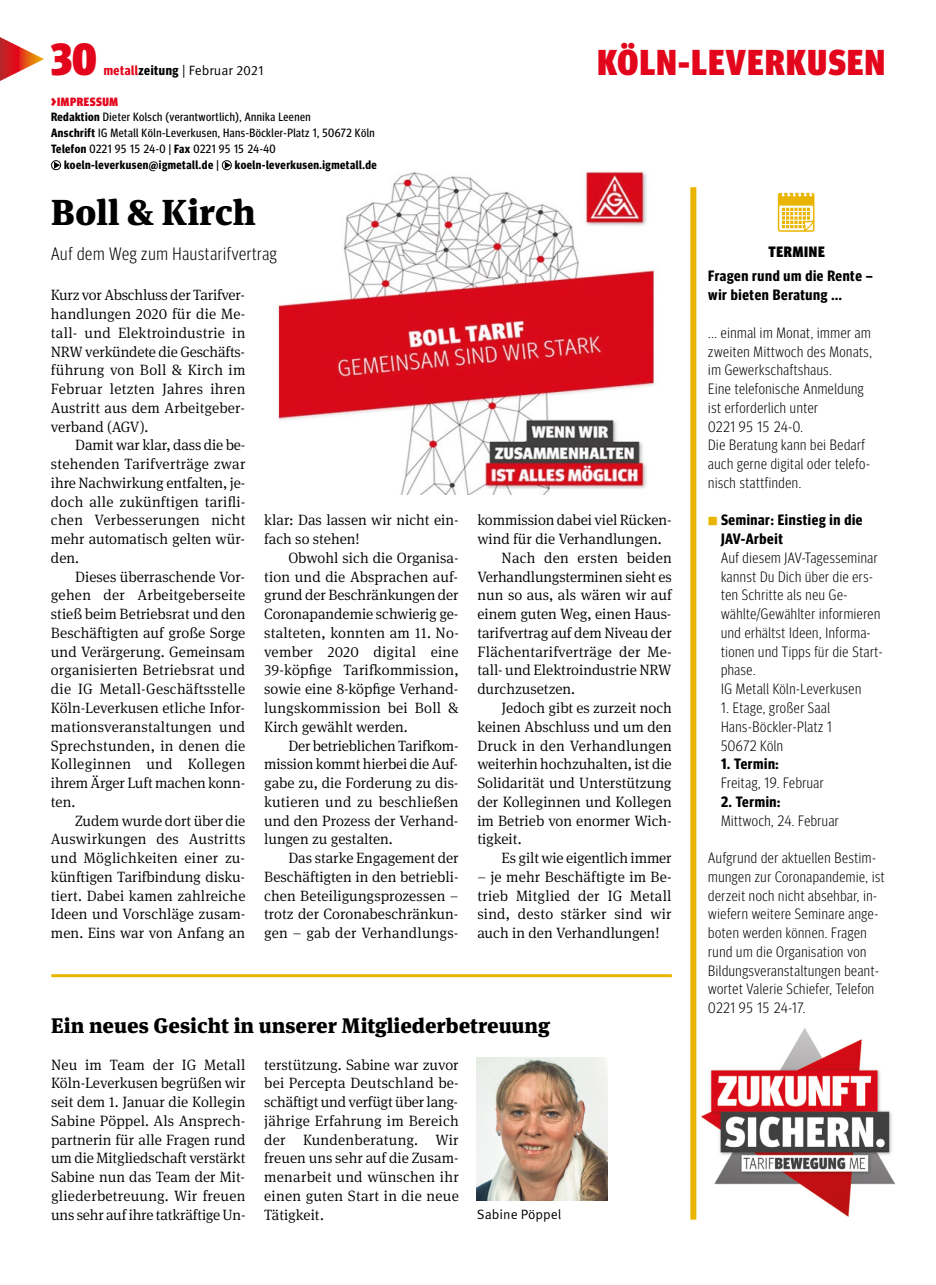
<style>
.page{position:relative;width:936px;height:1285px;background:#fff}
.page>*{position:absolute;margin:0;border:0;box-sizing:border-box;transform-origin:0 0}
.t1{font:900 condensed 45px "Meta Head IGM";color:#e3051b}
.t2{font:900 condensed 36px "Meta Head IGM";letter-spacing:.04em;color:#e3051b}
.t3{font:900 36px "Meta Serif IGM";color:#000}
.t4{font:900 21px "Meta Serif IGM";color:#000}
.t5{font:300 condensed 18px "Meta Head IGM";letter-spacing:.04em;color:#000}
.t6{font:300 15px/18.8px "Meta Serif IGM";color:#000;text-align:justify}
.t7{font:300 condensed 15px/18.8px "Meta Head IGM";letter-spacing:.04em;color:#000}
.t8{font:700 15px/18.8px "Meta Headline Cond OT";letter-spacing:.04em;color:#000}
.t9{font:900 condensed 15px "Meta Head IGM";letter-spacing:.05em;color:#000}
.t10{font:13.5px "Meta IGM";color:#000}
.t11{font:12px "Meta Headline Cond OT";letter-spacing:.04em;color:#000}
.t12{font:700 12px "Meta Headline Cond OT";letter-spacing:.04em;color:#000}
.t13{font:900 condensed 12px "Meta Head IGM";letter-spacing:.05em;color:#e3051b}
.s1{font-family:"Meta Headline Cond OT";font-weight:700;color:#e3051b}
.s2{font-family:"Meta Headline Cond OT";font-weight:700}
.s3{font-size:15px}
.s4{font-weight:700}
.s5{font-weight:400}
.s6{font-family:"Meta IGM";font-size:11.25px;color:#eab500}
</style>
<div class="page">
<img style="left:278px;top:171px;width:378px;height:323px">
<svg style="left:0;top:37px;width:44px;height:44px"></svg>
<svg style="left:51px;top:160px;width:10px;height:10px"></svg>
<svg style="left:222px;top:160px;width:10px;height:10px"></svg>
<div style="left:690px;top:187px;width:6px;height:1032px;background:#eab500"></div>
<svg style="left:777px;top:192px;width:37px;height:40px"></svg>
<hr style="left:51px;top:974px;width:620px;height:3px;background:#eab500">
<img style="left:702px;top:1028px;width:192px;height:188px">
<img style="left:477px;top:1057px;width:130px;height:143px">
<h1 class="t1" style="left:51px;top:23px;width:47px">30</h1>
<p class="t10" style="left:104px;top:60px;width:161px"><span class="s1">metall</span><span class="s2">zeitung</span> | Februar 2021</p>
<p class="t13" style="left:51px;top:92px;width:68px"><span class="s3">&gt;</span>IMPRESSUM</p>
<p class="t11" style="left:51px;top:110px;width:261px"><span class="s4">Redaktion</span> Dieter Kolsch (verantwortlich), Annika Leenen</p>
<p class="t11" style="left:51px;top:126px;width:325px"><span class="s4">Anschrift</span> IG Metall Köln-Leverkusen, Hans-Böckler-Platz 1, 50672 Köln</p>
<p class="t11" style="left:51px;top:141px;width:226px"><span class="s4">Telefon</span> 0221 95 15 24-0 | <span class="s4">Fax</span> 0221 95 15 24-40</p>
<p class="t12" style="left:64px;top:157px;width:156px">koeln-leverkusen@igmetall.de <span class="s5">|</span></p>
<p class="t12" style="left:235px;top:157px;width:143px">koeln-leverkusen.igmetall.de</p>
<h2 class="t3" style="left:51px;top:182px;width:206px">Boll &amp; Kirch</h2>
<p class="t5" style="left:51px;top:240px;width:227px">Auf dem Weg zum Haustarifvertrag</p>
<p class="t6" style="left:51px;top:285px;width:196px">Kurz vor Abschluss der Tarifver&shy;handlungen 2020 für die Me&shy;tall- und Elektroindustrie in NRW verkündete die Geschäfts&shy;führung von Boll &amp; Kirch im Februar letzten Jahres ihren Austritt aus dem Arbeitgeber&shy;verband (AGV).</p>
<p class="t6" style="left:51px;top:435px;width:196px;text-indent:24px">Damit war klar, dass die be&shy;stehenden Tarifverträge zwar ihre Nachwirkung entfalten, je&shy;doch alle zukünftigen tarifli&shy;chen Verbesserungen nicht mehr automatisch gelten wür&shy;den.</p>
<p class="t6" style="left:51px;top:566px;width:196px;text-indent:24px">Dieses überraschende Vor&shy;gehen der Arbeitgeberseite stieß beim Betriebsrat und den Beschäftigten auf große Sorge und Verärgerung. Gemeinsam organisierten Betriebsrat und die IG Metall-Geschäftsstelle Köln-Leverkusen etliche Infor&shy;mationsveranstaltungen und Sprechstunden, in denen die Kolleginnen und Kollegen ihrem Ärger Luft machen konn&shy;ten.</p>
<p class="t6" style="left:51px;top:810px;width:196px;text-indent:24px">Zudem wurde dort über die Auswirkungen des Austritts und Möglichkeiten einer zu&shy;künftigen Tarifbindung disku&shy;tiert. Dabei kamen zahlreiche Ideen und Vorschläge zusam&shy;men. Eins war von Anfang an</p>
<p class="t6" style="left:264px;top:510px;width:196px">klar: Das lassen wir nicht ein&shy;fach so stehen!</p>
<p class="t6" style="left:264px;top:547px;width:196px;text-indent:24px">Obwohl sich die Organisa&shy;tion und die Absprachen auf&shy;grund der Beschränkungen der Coronapandemie schwierig ge&shy;stalteten, konnten am 11. No&shy;vember 2020 digital eine 39-köpfige Tarifkommission, sowie eine 8-köpfige Verhand&shy;lungskommission bei Boll &amp; Kirch gewählt werden.</p>
<p class="t6" style="left:264px;top:735px;width:196px;text-indent:24px">Der betrieblichen Tarifkom&shy;mission kommt hierbei die Auf&shy;gabe zu, die Forderung zu dis&shy;kutieren und zu beschließen und den Prozess der Verhand&shy;lungen zu gestalten.</p>
<p class="t6" style="left:264px;top:847px;width:196px;text-indent:24px">Das starke Engagement der Beschäftigten in den betriebli&shy;chen Beteiligungsprozessen – trotz der Coronabeschränkun&shy;gen – gab der Verhandlungs-</p>
<h2 class="t2" style="left:597px;top:34px;width:289px">KÖLN-LEVERKUSEN</h2>
<p class="t6" style="left:477px;top:510px;width:196px">kommission dabei viel Rücken-</p>
<p class="t6" style="left:477px;top:528px;width:186px">wind für die Verhandlungen.</p>
<p class="t6" style="left:501px;top:547px;width:172px">Nach den ersten beiden</p>
<p class="t6" style="left:477px;top:566px;width:196px">Verhandlungsterminen sieht es</p>
<p class="t6" style="left:477px;top:585px;width:196px">nun so aus, als wären wir auf</p>
<p class="t6" style="left:477px;top:603px;width:196px">einem guten Weg, einen Haus-</p>
<p class="t6" style="left:477px;top:622px;width:196px">tarifvertrag auf dem Niveau der</p>
<p class="t6" style="left:477px;top:641px;width:196px">Flächentarifverträge der Me-</p>
<p class="t6" style="left:477px;top:660px;width:196px">tall- und Elektroindustrie NRW</p>
<p class="t6" style="left:477px;top:678px;width:99px">durchzusetzen.</p>
<p class="t6" style="left:501px;top:697px;width:172px">Jedoch gibt es zurzeit noch</p>
<p class="t6" style="left:477px;top:716px;width:196px">keinen Abschluss und um den</p>
<p class="t6" style="left:477px;top:735px;width:196px">Druck in den Verhandlungen</p>
<p class="t6" style="left:477px;top:753px;width:196px">weiterhin hochzuhalten, ist die</p>
<p class="t6" style="left:477px;top:772px;width:196px">Solidarität und Unterstützung</p>
<p class="t6" style="left:477px;top:791px;width:196px">der Kolleginnen und Kollegen</p>
<p class="t6" style="left:477px;top:810px;width:196px">im Betrieb von enormer Wich-</p>
<p class="t6" style="left:477px;top:828px;width:46px">tigkeit.</p>
<p class="t6" style="left:501px;top:847px;width:171px">Es gilt wie eigentlich immer</p>
<p class="t6" style="left:477px;top:866px;width:196px">– je mehr Beschäftigte im Be&shy;trieb Mitglied der IG Metall sind, desto stärker sind wir auch in den Verhandlungen!</p>
<p class="t9" style="left:768px;top:239px;width:58px">TERMINE</p>
<p class="t8" style="left:708px;top:266px;width:166px">Fragen rund um die Rente – wir bieten Beratung ...</p>
<p class="t7" style="left:708px;top:322px;width:165px">... einmal im Monat, immer am zweiten Mittwoch des Monats, im Gewerkschaftshaus.<br>Eine telefonische Anmeldung ist erforderlich unter<br>0221 95 15 24-0.<br>Die Beratung kann bei Bedarf auch gerne digital oder telefo&shy;nisch stattfinden.</p>
<p class="t8" style="left:721px;top:510px;width:143px;text-indent:-13px"><span class="s6">■</span> Seminar: Einstieg in die<br>JAV-Arbeit</p>
<p class="t7" style="left:721px;top:547px;width:163px">Auf diesem JAV-Tagesseminar kannst Du Dich über die ers&shy;ten Schritte als neu Ge&shy;wählte/Gewählter informieren und erhältst Ideen, Informa&shy;tionen und Tipps für die Start&shy;phase.<br>IG Metall Köln-Leverkusen</p>
<p class="t7" style="left:721px;top:697px;width:112px">1. Etage, großer Saal<br>Hans-Böckler-Platz 1<br>50672 Köln</p>
<p class="t8" style="left:721px;top:754px;width:59px">1. Termin:</p>
<p class="t7" style="left:721px;top:772px;width:104px">Freitag, 19. Februar</p>
<p class="t8" style="left:721px;top:791px;width:61px">2. Termin:</p>
<p class="t7" style="left:721px;top:809px;width:119px">Mittwoch, 24. Februar</p>
<p class="t7" style="left:708px;top:847px;width:178px">Aufgrund der aktuellen Bestim&shy;mungen zur Coronapandemie, ist derzeit noch nicht absehbar, in&shy;wiefern weitere Seminare ange&shy;boten werden können. Fragen rund um die Organisation von<br>Bildungsveranstaltungen beant&shy;wortet Valerie Schiefer, Telefon<br>0221 95 15 24-17.</p>
<h3 class="t4" style="left:51px;top:1007px;width:500px">Ein neues Gesicht in unserer Mitgliederbetreuung</h3>
<p class="t6" style="left:51px;top:1053px;width:196px">Neu im Team der IG Metall Köln-Leverkusen begrüßen wir seit dem 1. Januar die Kollegin Sabine Pöppel. Als Ansprech&shy;partnerin für alle Fragen rund um die Mitgliedschaft verstärkt Sabine nun das Team der Mit&shy;gliederbetreuung. Wir freuen uns sehr auf ihre tatkräftige Un-</p>
<p class="t6" style="left:264px;top:1053px;width:196px">terstützung. Sabine war zuvor bei Percepta Deutschland be&shy;schäftigt und verfügt über lang&shy;jährige Erfahrung im Bereich der Kundenberatung. Wir freuen uns sehr auf die Zusam&shy;menarbeit und wünschen ihr einen guten Start in die neue Tätigkeit.</p>
<p class="t10" style="left:477px;top:1204px;width:86px">Sabine Pöppel</p>
</div>
